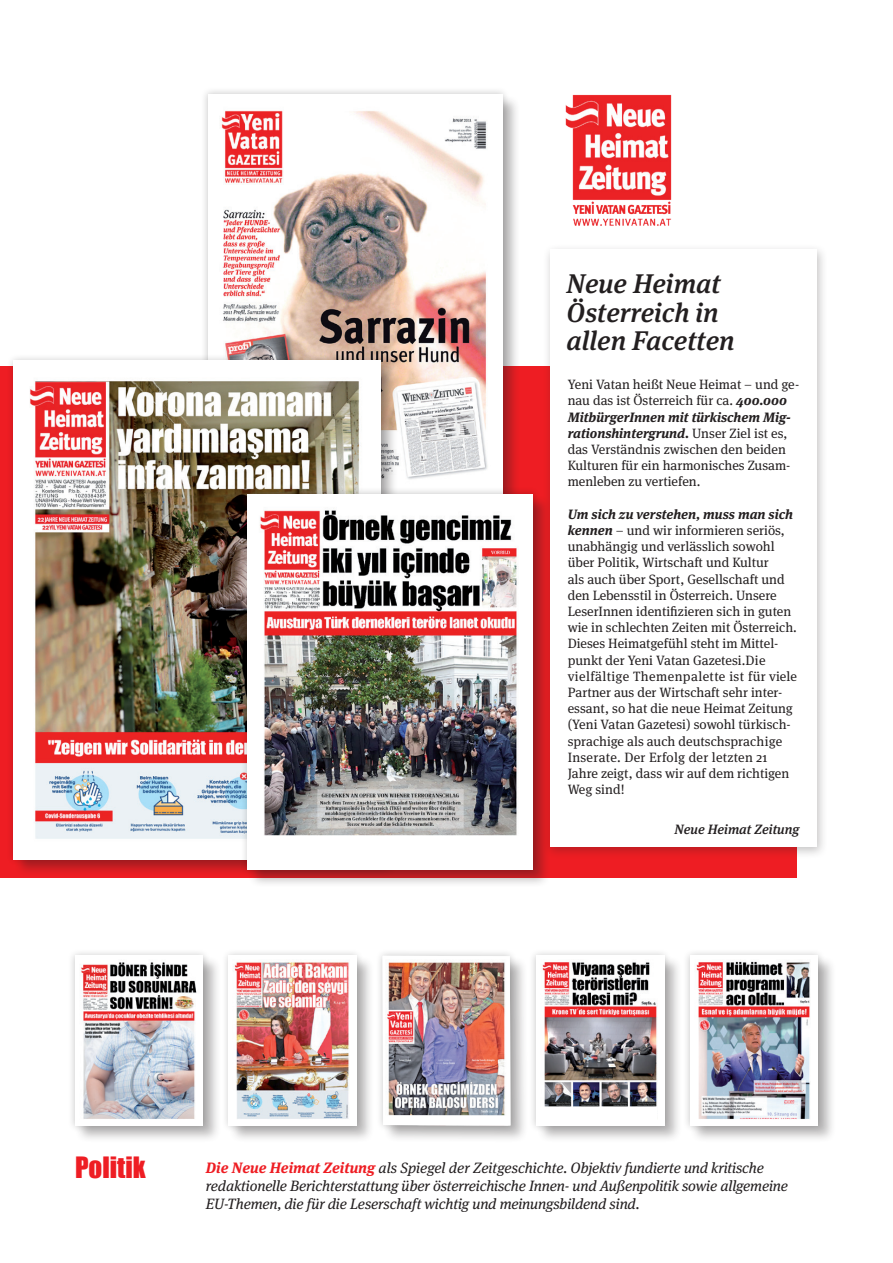
<style>
.page{position:relative;width:893px;height:1263px;background:#fff}
.page>*{position:absolute;margin:0;border:0;box-sizing:border-box;transform-origin:0 0}
.t1{font:italic 500 27px/28.5px "Meta Serif Pro";color:#231f20}
.t2{font:27px "Impact";color:#ee1d23}
.t3{font:italic 15px/18px "Meta Serif Pro";letter-spacing:-.01em;color:#231f20}
.t4{font:13.5px/16.2px "Meta Serif Pro";color:#231f20}
.t5{font:italic 500 13.5px "Meta Serif Pro";color:#231f20}
.s1{font-weight:700;font-style:italic}
.s2{font-weight:700;color:#ee1d23}
</style>
<div class="page">
<img style="left:565px;top:94px;width:107px;height:132px">
<div style="left:0;top:367px;width:797px;height:511px;background:#ee1d23"></div>
<div style="left:543px;top:243px;width:285px;height:616px;background:#231f20;opacity:.26"></div>
<div style="left:550px;top:249px;width:266px;height:597px;background:#fff"></div>
<div style="left:208px;top:94px;width:313px;height:418px;background:#231f20;opacity:.31"></div>
<div style="left:200px;top:86px;width:310px;height:416px;background:#000;opacity:.22"></div>
<img style="left:208px;top:94px;width:294px;height:392px">
<div style="left:6px;top:353px;width:382px;height:513px;background:#000;opacity:.22"></div>
<img style="left:14px;top:361px;width:366px;height:498px">
<div style="left:229px;top:956px;width:146px;height:188px;background:#231f20;opacity:.31"></div>
<div style="left:221px;top:948px;width:143px;height:185px;background:#000;opacity:.22"></div>
<img style="left:229px;top:956px;width:128px;height:169px">
<div style="left:248px;top:494px;width:303px;height:394px;background:#231f20;opacity:.31"></div>
<div style="left:240px;top:486px;width:301px;height:391px;background:#000;opacity:.22"></div>
<img style="left:248px;top:494px;width:285px;height:376px">
<div style="left:257px;top:836px;width:266px;height:30px;background:#fff"></div>
<div style="left:536px;top:956px;width:147px;height:188px;background:#231f20;opacity:.31"></div>
<div style="left:529px;top:948px;width:143px;height:185px;background:#000;opacity:.22"></div>
<img style="left:536px;top:956px;width:128px;height:169px">
<div style="left:541px;top:1108px;width:115px;height:16px;background:#fff"></div>
<div style="left:690px;top:956px;width:146px;height:188px;background:#231f20;opacity:.31"></div>
<div style="left:682px;top:948px;width:143px;height:185px;background:#000;opacity:.22"></div>
<img style="left:690px;top:956px;width:128px;height:169px">
<div style="left:75px;top:956px;width:146px;height:188px;background:#231f20;opacity:.31"></div>
<div style="left:67px;top:948px;width:143px;height:185px;background:#000;opacity:.22"></div>
<div style="left:383px;top:956px;width:145px;height:188px;background:#231f20;opacity:.31"></div>
<div style="left:375px;top:948px;width:143px;height:185px;background:#000;opacity:.22"></div>
<img style="left:382px;top:956px;width:128px;height:169px">
<div style="left:385px;top:1115px;width:123px;height:10px;background:#fff"></div>
<img style="left:75px;top:956px;width:128px;height:169px">
<h1 class="t1" style="left:567px;top:268px;width:169px">Neue Heimat<br>Österreich in allen Facetten</h1>
<p class="t4" style="left:568px;top:376px;width:233px">Yeni Vatan heißt Neue Heimat – und ge&shy;nau das ist Österreich für ca. <span class="s1">400.000<br>MitbürgerInnen mit türkischem Mig&shy;rationshintergrund.</span> Unser Ziel ist es, das Verständnis zwischen den beiden Kulturen für ein harmonisches Zusam&shy;menleben zu vertiefen.</p>
<p class="t4" style="left:568px;top:505px;width:231px"><span class="s1">Um sich zu verstehen, muss man sich kennen</span> – und wir informieren seriös, unabhängig und verlässlich sowohl über Politik, Wirtschaft und Kultur<br>als auch über Sport, Gesellschaft und den Lebensstil in Österreich. Unsere LeserInnen identifizieren sich in guten wie in schlechten Zeiten mit Österreich.<br>Dieses Heimatgefühl steht im Mittel&shy;punkt der Yeni Vatan Gazetesi.Die vielfältige Themenpalette ist für viele Partner aus der Wirtschaft sehr inter&shy;essant, so hat die neue Heimat Zeitung (Yeni Vatan Gazetesi) sowohl türkisch&shy;sprachige als auch deutschsprachige Inserate. Der Erfolg der letzten 21<br>Jahre zeigt, dass wir auf dem richtigen Weg sind!</p>
<p class="t5" style="left:675px;top:819px;width:126px">Neue Heimat Zeitung</p>
<h1 class="t2" style="left:75px;top:1146px;width:72px">Politik</h1>
<p class="t3" style="left:206px;top:1158px;width:584px"><span class="s2">Die Neue Heimat Zeitung</span> als Spiegel der Zeitgeschichte. Objektiv fundierte und kritische redaktionelle Berichterstattung über österreichische Innen- und Außenpolitik sowie allgemeine<br>EU-Themen, die für die Leserschaft wichtig und meinungsbildend sind.</p>
</div>
